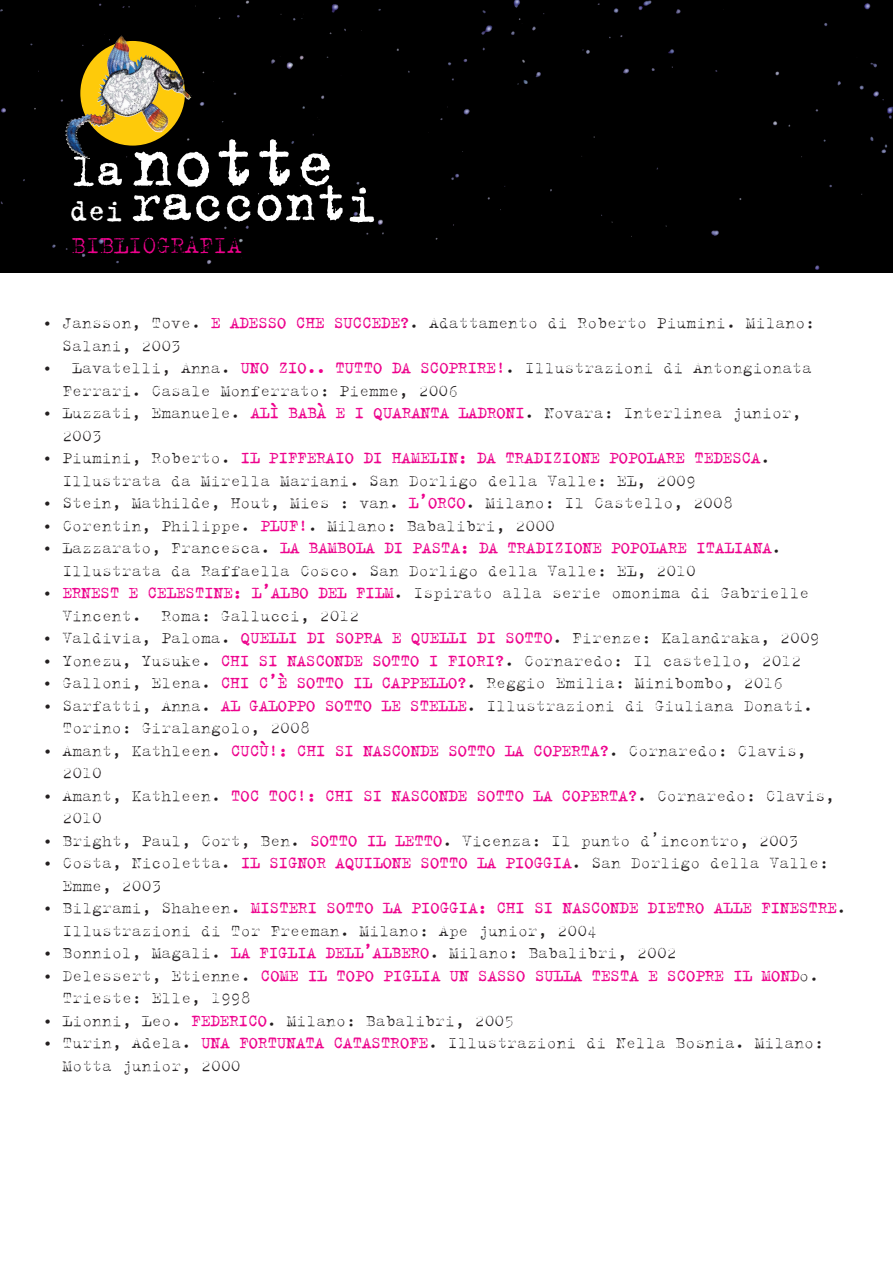
<style>
.page{position:relative;width:893px;height:1263px;background:#fff}
.page>*{position:absolute;margin:0;border:0;box-sizing:border-box;transform-origin:0 0}
.t1{font:77.55px "Trixie";letter-spacing:-.025em;color:#fff}
.t2{font:58.65px "Trixie";letter-spacing:-.025em;color:#fff}
.t3{font:300 27px "Trixie";letter-spacing:-.025em;color:#ed028c}
.t4{font:300 18px/22.5px "Trixie";color:#231f20}
.t5{font:18px "Trixie";letter-spacing:-.025em;color:#ed028c}
.s1{font-size:50.25px}
.s2{font-size:33.45px}
.s3{font-weight:400;color:#ed028c}
.s4{font-weight:300;color:#231f20}
</style>
<div class="page">
<div style="left:0;top:0;width:893px;height:272px;background:#000"></div>
<img style="left:80px;top:41px;width:105px;height:105px;border-radius:50%">
<img style="left:97px;top:35px;width:24px;height:63px">
<h1 class="t1" style="left:70px;top:111px;width:268px"><span class="s1">LA</span> NOTTE</h1>
<h2 class="t2" style="left:70px;top:164px;width:310px"><span class="s2">DEI</span> RACCONTI</h2>
<h3 class="t3" style="left:71px;top:230px;width:172px">BIBLIOGRAFIA</h3>
<p class="t4" style="left:43px;top:312px;width:226px">• Jansson, Tove. <span class="s3">E ADESSO</span></p>
<p class="t4" style="left:296px;top:312px;width:521px"><span class="s3">CHE SUCCEDE?</span>. Adattamento di Roberto Piumini. Milano:</p>
<p class="t4" style="left:62px;top:334px;width:120px">Salani, 2003</p>
<p class="t4" style="left:43px;top:357px;width:322px">• Lavatelli, Anna. <span class="s3">UNO ZIO .. TUTTO</span></p>
<p class="t4" style="left:62px;top:357px;width:751px;text-indent:329px"><span class="s3">DA SCOPRIRE!</span>. Illustrazioni di Antongionata<br>Ferrari. Casale Monferrato: Piemme, 2006</p>
<p class="t4" style="left:62px;top:402px;width:741px;text-indent:-20px">• Luzzati, Emanuele. <span class="s3">ALÌ BABÀ E I QUARANTA LADRONI</span>. Novara: Interlinea junior,<br>2003</p>
<p class="t4" style="left:43px;top:447px;width:284px">• Piumini, Roberto. <span class="s3">IL PIFFERAIO</span></p>
<p class="t5" style="left:363px;top:446px;width:285px">DI HAMELIN: DA TRADIZIONE POPOLAR</p>
<p class="t4" style="left:62px;top:447px;width:709px;text-indent:613px"><span class="s3">E TEDESCA</span> .<br>Illustrata da Mirella Mariani. San Dorligo della Valle: EL, 2009</p>
<p class="t4" style="left:43px;top:492px;width:396px">• Stein, Mathilde, Hout, Mies : van. <span class="s3">L’ORCO</span></p>
<p class="t4" style="left:466px;top:492px;width:269px">. Milano: Il Castello, 2008</p>
<p class="t4" style="left:43px;top:514px;width:514px">• Corentin, Philippe. <span class="s3">PLUF!</span>. Milano: Babalibri, 2000</p>
<p class="t4" style="left:43px;top:537px;width:305px">• Lazzarato, Francesca. <span class="s3">LA BAMBOLA</span></p>
<p class="t5" style="left:384px;top:536px;width:49px">DI PASTA</p>
<p class="t5" style="left:460px;top:536px;width:190px">: DA TRADIZIONE POPOLAR</p>
<p class="t5" style="left:677px;top:536px;width:30px">E ITALIA</p>
<p class="t5" style="left:753px;top:536px;width:30px">NA<span class="s4">.</span></p>
<p class="t4" style="left:62px;top:559px;width:635px">Illustrata da Raffaella Cosco. San Dorligo della Valle: EL, 2010</p>
<p class="t5" style="left:43px;top:581px;width:239px"><span class="s4">•</span> ERNEST E CELESTINE: L’ALBO</p>
<p class="t4" style="left:62px;top:582px;width:748px;text-indent:256px"><span class="s3">DEL FILM</span>. Ispirato alla serie omonima di Gabrielle<br>Vincent. Roma: Gallucci, 2012</p>
<p class="t4" style="left:43px;top:627px;width:237px">• Valdivia, Paloma. <span class="s3">QUELLI</span></p>
<p class="t5" style="left:307px;top:626px;width:143px">DI SOPRA E QUELLI</p>
<p class="t5" style="left:477px;top:626px;width:39px">DI SOTTO</p>
<p class="t4" style="left:552px;top:627px;width:269px">. Firenze: Kalandraka, 2009</p>
<p class="t4" style="left:43px;top:649px;width:265px">• Yonezu, Yusuke. <span class="s3">CHI SI NASCO</span></p>
<p class="t5" style="left:334px;top:649px;width:48px">NDE SOTTO</p>
<p class="t5" style="left:429px;top:649px;width:30px">I FIORI</p>
<p class="t4" style="left:495px;top:649px;width:308px"><span class="s3">?</span>. Cornaredo: Il castello, 2012</p>
<p class="t4" style="left:43px;top:672px;width:264px">• Galloni, Elena. <span class="s3">CHI C’È SOTTO</span></p>
<p class="t4" style="left:353px;top:672px;width:432px"><span class="s3">IL CAPPELLO?</span>. Reggio Emilia: Minibombo, 2016</p>
<p class="t4" style="left:43px;top:694px;width:217px">• Sarfatti, Anna. <span class="s3">AL GALO</span></p>
<p class="t5" style="left:287px;top:694px;width:48px">PPO SOTTO</p>
<p class="t4" style="left:382px;top:694px;width:433px"><span class="s3">LE STELLE</span>. Illustrazioni di Giuliana Donati.</p>
<p class="t4" style="left:62px;top:717px;width:249px">Torino: Giralangolo, 2008</p>
<p class="t4" style="left:43px;top:739px;width:341px">• Amant, Kathleen. <span class="s3">CUCÙ!: CHI SI NASCO</span></p>
<p class="t5" style="left:410px;top:739px;width:48px">NDE SOTTO</p>
<p class="t4" style="left:505px;top:739px;width:303px"><span class="s3">LA COPERTA?</span>. Cornaredo: Clavis,</p>
<p class="t4" style="left:62px;top:762px;width:41px">2010</p>
<p class="t5" style="left:43px;top:784px;width:369px"><span class="s4">• Amant, Kathleen.</span> TOC TOC !: CHI SI NASCO</p>
<p class="t5" style="left:439px;top:784px;width:48px">NDE SOTTO</p>
<p class="t4" style="left:533px;top:784px;width:303px"><span class="s3">LA COPERTA?</span>. Cornaredo: Clavis,</p>
<p class="t4" style="left:63px;top:807px;width:41px">2010</p>
<p class="t4" style="left:43px;top:829px;width:287px">• Bright, Paul, Cort, Ben. <span class="s3">SOTTO</span></p>
<p class="t4" style="left:367px;top:829px;width:433px"><span class="s3">IL LETTO</span> . Vicenza: Il punto d’incontro, 2003</p>
<p class="t5" style="left:43px;top:851px;width:388px"><span class="s4">• Costa, Nicoletta.</span> IL SIGNOR AQUILONE SOTTO</p>
<p class="t5" style="left:477px;top:851px;width:49px">LA PIOGGIA</p>
<p class="t4" style="left:571px;top:852px;width:259px">. San Dorligo della Valle:</p>
<p class="t4" style="left:63px;top:874px;width:100px">Emme, 2003</p>
<p class="t4" style="left:43px;top:897px;width:219px">• Bilgrami, Shaheen. <span class="s3">MIST</span></p>
<p class="t5" style="left:288px;top:896px;width:48px">ERI SOTTO</p>
<p class="t5" style="left:383px;top:896px;width:49px">LA PIOGGIA</p>
<p class="t5" style="left:477px;top:896px;width:105px">: CHI SI NASCO</p>
<p class="t5" style="left:610px;top:896px;width:77px">NDE DIETRO</p>
<p class="t5" style="left:714px;top:896px;width:134px">ALLE FINESTRE<span class="s4">.</span></p>
<p class="t4" style="left:63px;top:919px;width:536px">Illustrazioni di Tor Freeman. Milano: Ape junior, 2004</p>
<p class="t4" style="left:43px;top:942px;width:227px">• Bonniol, Magali. <span class="s3">LA FIGLIA</span></p>
<p class="t4" style="left:325px;top:942px;width:353px"><span class="s3">DELL’ALBERO</span> . Milano: Babalibri, 2002</p>
<p class="t4" style="left:43px;top:964px;width:361px">• Delessert, Etienne. <span class="s3">COME IL TOPO PIGLIA</span></p>
<p class="t5" style="left:450px;top:964px;width:39px">UN SASSO</p>
<p class="t5" style="left:535px;top:964px;width:30px">SULLA</p>
<p class="t5" style="left:591px;top:964px;width:29px">TESTA</p>
<p class="t5" style="left:648px;top:964px;width:173px">E SCOPRE IL MOND<span class="s4">o.</span></p>
<p class="t4" style="left:63px;top:987px;width:190px">Trieste: Elle, 1998</p>
<p class="t4" style="left:43px;top:1009px;width:197px">• Lionni, Leo. <span class="s3">FEDERICO</span></p>
<p class="t4" style="left:267px;top:1009px;width:249px">. Milano: Babalibri, 2005</p>
<p class="t4" style="left:43px;top:1032px;width:207px">• Turin, Adela. <span class="s3">UNA FORT</span></p>
<p class="t5" style="left:277px;top:1031px;width:30px">UNATA</p>
<p class="t5" style="left:333px;top:1031px;width:11px">CATASTROF</p>
<p class="t4" style="left:419px;top:1032px;width:407px"><span class="s3">E</span>. Illustrazioni di Nella Bosnia. Milano:</p>
<p class="t4" style="left:63px;top:1054px;width:180px">Motta junior, 2000</p>
</div>
